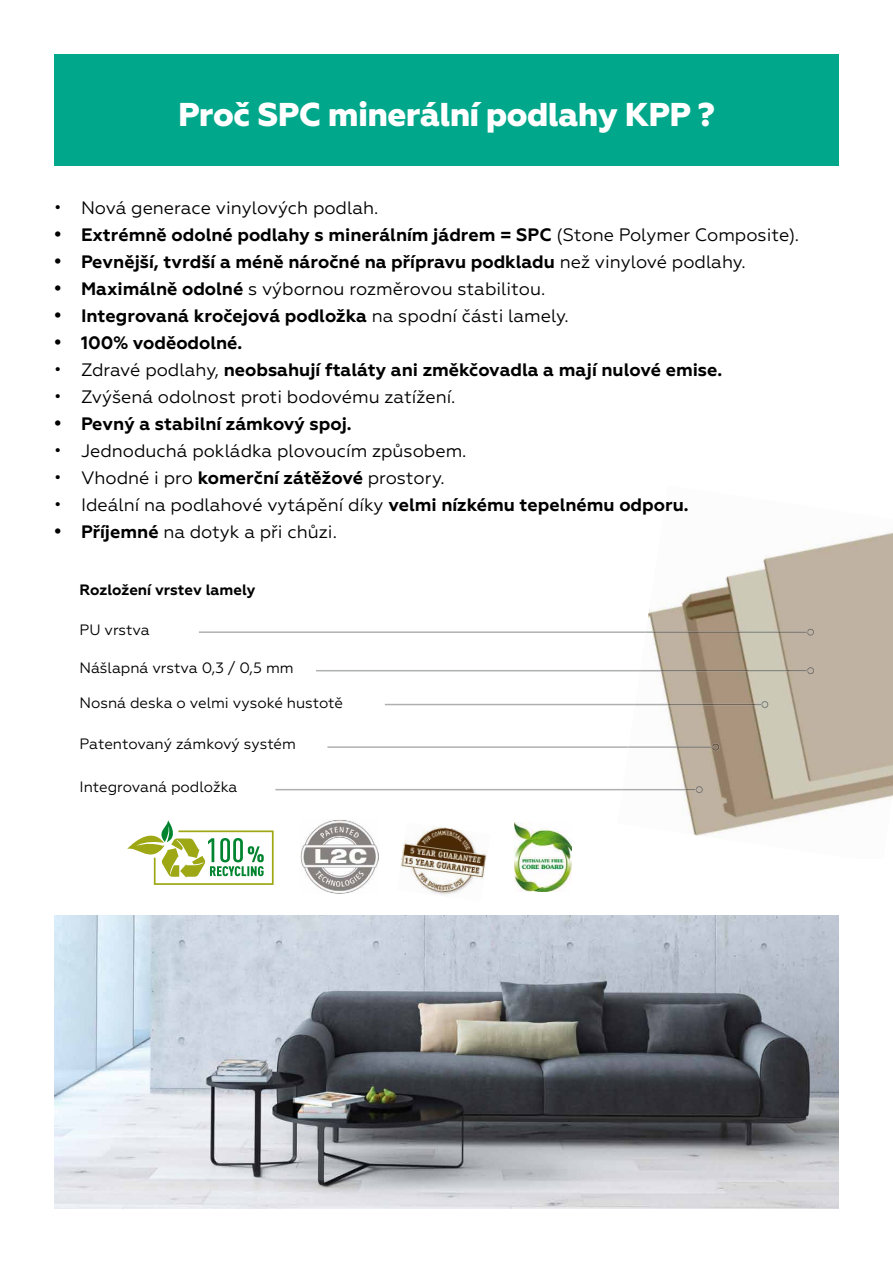
<style>
.page{position:relative;width:893px;height:1263px;background:#fff}
.page>*{position:absolute;margin:0;border:0;box-sizing:border-box;transform-origin:0 0}
.t1{font:800 33px "Geometria";letter-spacing:-.02em;color:#fff}
.t2{font:700 18px "Geometria";color:#000}
.t3{font:18px "Geometria";color:#000}
.t4{font:15px "Geometria";color:#000}
.t5{font:700 15px "Geometria";color:#000}
.s1{font-weight:400}
.s2{font-weight:700}
</style>
<div class="page">
<img style="left:617px;top:532px;width:276px;height:307px">
<svg style="left:127px;top:820px;width:147px;height:65px"></svg>
<img style="left:400px;top:826px;width:87px;height:70px">
<img style="left:515px;top:822px;width:57px;height:69px">
<img style="left:54px;top:916px;width:785px;height:293px">
<hr style="left:316px;top:670px;width:324px;height:1px;background:#afb0b2">
<img style="left:640px;top:670px;width:167px;height:1px">
<svg style="left:807px;top:667px;width:7px;height:7px"></svg>
<hr style="left:385px;top:704px;width:250px;height:1px;background:#afb0b2">
<img style="left:635px;top:704px;width:126px;height:1px">
<svg style="left:761px;top:701px;width:8px;height:7px"></svg>
<hr style="left:327px;top:746px;width:302px;height:2px;background:#afb0b2">
<img style="left:628px;top:746px;width:84px;height:2px">
<svg style="left:712px;top:743px;width:7px;height:8px"></svg>
<hr style="left:275px;top:789px;width:347px;height:1px;background:#afb0b2">
<img style="left:622px;top:789px;width:73px;height:1px">
<svg style="left:695px;top:786px;width:8px;height:7px"></svg>
<hr style="left:199px;top:631px;width:447px;height:2px;background:#afb0b2">
<img style="left:645px;top:631px;width:162px;height:2px">
<svg style="left:807px;top:628px;width:7px;height:8px"></svg>
<img style="left:301px;top:819px;width:78px;height:75px">
<div style="left:54px;top:54px;width:785px;height:112px;background:#00a78a"></div>
<h1 class="t1" style="left:178px;top:95px;width:538px">Proč SPC minerální podlahy KPP ?</h1>
<p class="t3" style="left:54px;top:197px;width:326px">• Nová generace vinylových podlah.</p>
<p class="t2" style="left:54px;top:224px;width:747px">• Extrémně odolné podlahy s minerálním jádrem = SPC <span class="s1">(Stone Polymer Composite).</span></p>
<p class="t2" style="left:54px;top:251px;width:693px">• Pevnější, tvrdší a méně náročné na přípravu podkladu <span class="s1">než vinylové podlahy.</span></p>
<p class="t3" style="left:54px;top:278px;width:493px"><span class="s2">• Maximálně odolné</span> s výbornou rozměrovou stabilitou.</p>
<p class="t2" style="left:54px;top:305px;width:516px">• Integrovaná kročejová podložka <span class="s1">na spodní části lamely.</span></p>
<p class="t2" style="left:54px;top:332px;width:190px">• 100% voděodolné.</p>
<p class="t2" style="left:54px;top:359px;width:670px"><span class="s1">• Zdravé podlahy,</span> neobsahují ftaláty ani změkčovadla a mají nulové emise.</p>
<p class="t3" style="left:54px;top:386px;width:403px">• Zvýšená odolnost proti bodovému zatížení.</p>
<p class="t2" style="left:54px;top:413px;width:299px">• Pevný a stabilní zámkový spoj.</p>
<p class="t3" style="left:54px;top:440px;width:414px">• Jednoduchá pokládka plovoucím způsobem.</p>
<p class="t3" style="left:54px;top:467px;width:392px">• Vhodné i pro <span class="s2">komerční zátěžové</span> prostory.</p>
<p class="t3" style="left:54px;top:494px;width:636px">• Ideální na podlahové vytápění díky <span class="s2">velmi nízkému tepelnému odporu.</span></p>
<p class="t3" style="left:54px;top:521px;width:284px"><span class="s2">• Příjemné</span> na dotyk a při chůzi.</p>
<p class="t5" style="left:79px;top:581px;width:178px">Rozložení vrstev lamely</p>
<p class="t4" style="left:79px;top:621px;width:72px">PU vrstva</p>
<p class="t4" style="left:79px;top:659px;width:216px">Nášlapná vrstva 0,3 / 0,5 mm</p>
<p class="t4" style="left:79px;top:694px;width:265px">Nosná deska o velmi vysoké hustotě</p>
<p class="t4" style="left:79px;top:735px;width:218px">Patentovaný zámkový systém</p>
<p class="t4" style="left:79px;top:778px;width:160px">Integrovaná podložka</p>
</div>
